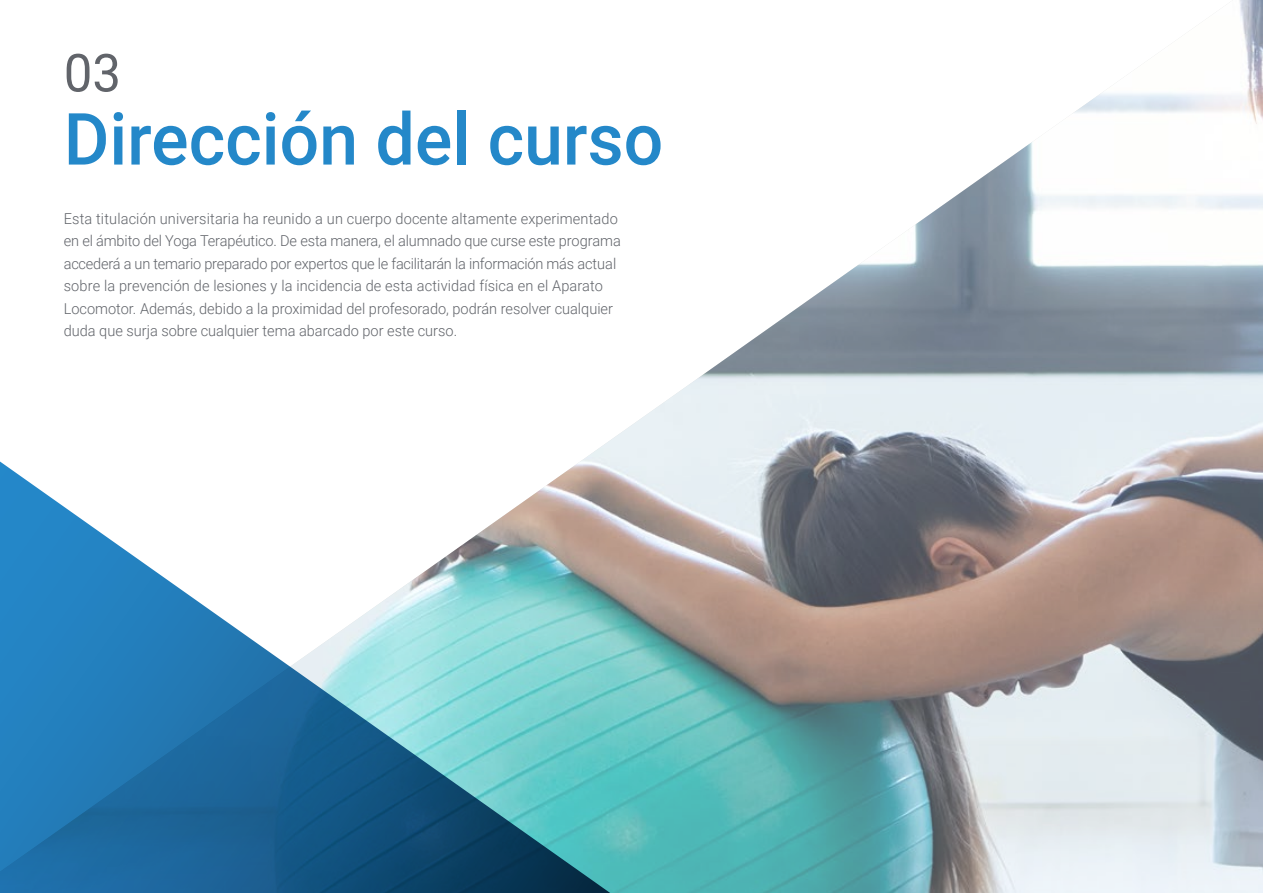
<style>
.page{position:relative;width:1263px;height:893px;background:#fff}
.page>*{position:absolute;margin:0;border:0;box-sizing:border-box;transform-origin:0 0}
.t1{font:500 72px "Roboto";color:#2488c9}
.t2{font:52.5px "Roboto";color:#61646a}
.t3{font:300 15px/22.5px "Roboto";color:#61646a}
</style>
<div class="page">
<img style="left:602px;top:0;width:661px;height:893px">
<svg style="left:0;top:446px;width:640px;height:447px"></svg>
<h2 class="t2" style="left:64px;top:36px;width:59px">03</h2>
<h1 class="t1" style="left:64px;top:89px;width:601px">Dirección del curso</h1>
<p class="t3" style="left:64px;top:207px;width:559px">Esta titulación universitaria ha reunido a un cuerpo docente altamente experimentado en el ámbito del Yoga Terapéutico. De esta manera, el alumnado que curse este programa accederá a un temario preparado por expertos que le facilitarán la información más actual sobre la prevención de lesiones y la incidencia de esta actividad física en el Aparato Locomotor. Además, debido a la proximidad del profesorado, podrán resolver cualquier duda que surja sobre cualquier tema abarcado por este curso.</p>
</div>
